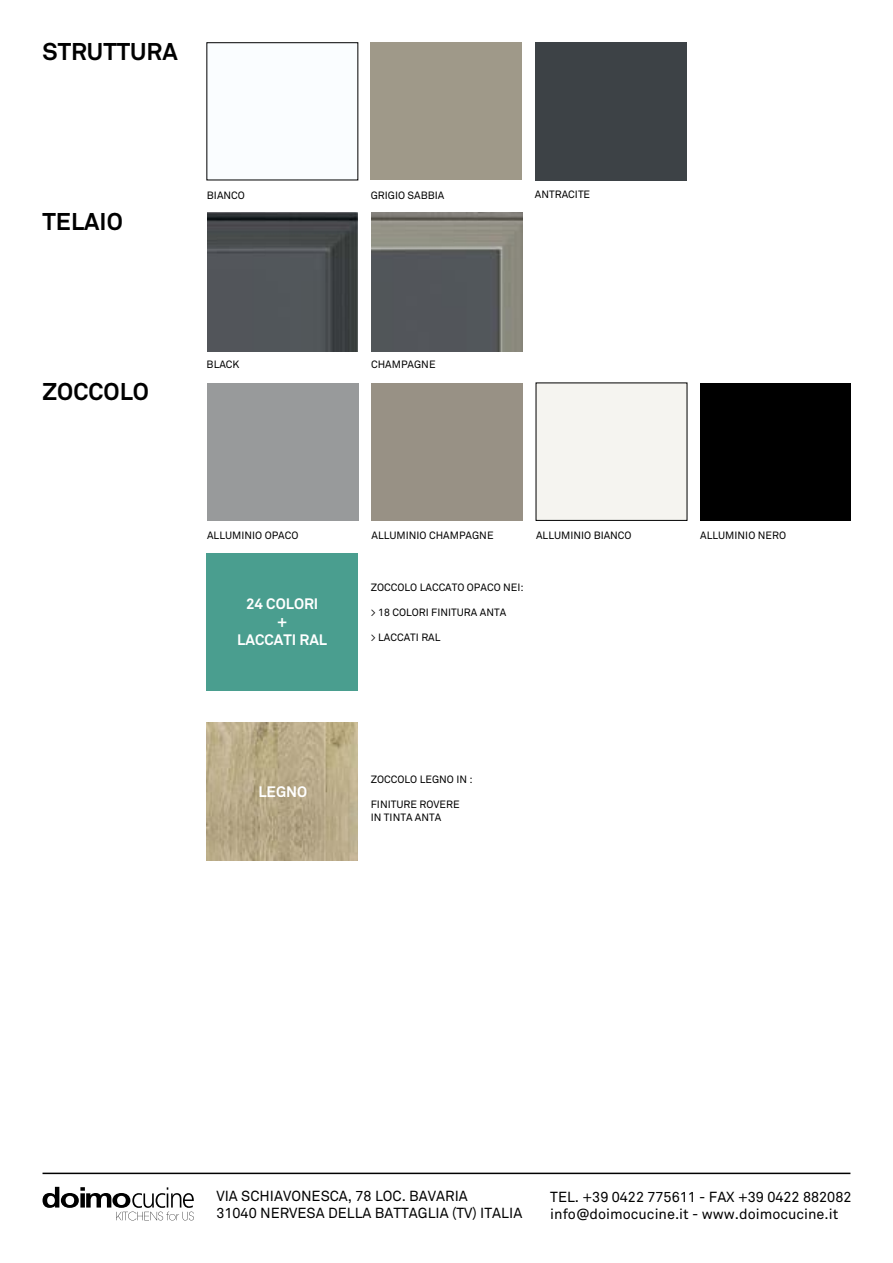
<style>
.page{position:relative;width:893px;height:1263px;background:#fff}
.page>*{position:absolute;margin:0;border:0;box-sizing:border-box;transform-origin:0 0}
.t1{font:700 24px "Akkurat";color:#000}
.t2{font:700 15px/18px "Akkurat";color:#fff;text-align:center}
.t3{font:14.4px/17.2px "Akkurat";color:#000}
.t4{font:10.5px/12.6px "Akkurat";color:#000}
</style>
<div class="page">
<svg style="left:43px;top:1187px;width:151px;height:33px"></svg>
<hr style="left:43px;top:1172px;width:807px;height:2px;background:#000">
<div style="left:207px;top:43px;width:151px;height:137px;background:#fafdff"></div>
<div style="left:371px;top:43px;width:151px;height:137px;background:#9f9989"></div>
<div style="left:536px;top:383px;width:151px;height:138px;background:#f5f4f0"></div>
<div style="left:700px;top:383px;width:151px;height:138px;background:#000"></div>
<div style="left:372px;top:383px;width:151px;height:138px;background:#989185"></div>
<div style="left:207px;top:383px;width:151px;height:138px;background:#989a9b"></div>
<div style="left:207px;top:553px;width:151px;height:138px;background:#4a9e8f"></div>
<img style="left:207px;top:723px;width:151px;height:138px">
<div style="left:535px;top:43px;width:151px;height:138px;background:#3d4246"></div>
<img style="left:207px;top:213px;width:151px;height:139px">
<img style="left:372px;top:213px;width:151px;height:139px">
<h1 class="t1" style="left:43px;top:36px;width:137px">STRUTTURA</h1>
<h1 class="t1" style="left:43px;top:206px;width:82px">TELAIO</h1>
<h1 class="t1" style="left:43px;top:376px;width:108px">ZOCCOLO</h1>
<p class="t4" style="left:207px;top:189px;width:39px">BIANCO</p>
<p class="t4" style="left:371px;top:189px;width:75px">GRIGIO SABBIA</p>
<p class="t4" style="left:207px;top:359px;width:34px">BLACK</p>
<p class="t4" style="left:371px;top:359px;width:66px">CHAMPAGNE</p>
<p class="t4" style="left:535px;top:189px;width:57px">ANTRACITE</p>
<p class="t4" style="left:207px;top:529px;width:93px">ALLUMINIO OPACO</p>
<p class="t4" style="left:372px;top:529px;width:124px">ALLUMINIO CHAMPAGNE</p>
<p class="t4" style="left:536px;top:529px;width:97px">ALLUMINIO BIANCO</p>
<p class="t4" style="left:700px;top:529px;width:87px">ALLUMINIO NERO</p>
<h2 class="t2" style="left:237px;top:595px;width:91px">24 COLORI<br>+<br>LACCATI RAL</h2>
<p class="t4" style="left:371px;top:581px;width:154px">ZOCCOLO LACCATO OPACO NEI:</p>
<p class="t4" style="left:371px;top:606px;width:137px">&gt; 18 COLORI FINITURA ANTA</p>
<p class="t4" style="left:371px;top:631px;width:71px">&gt; LACCATI RAL</p>
<h2 class="t2" style="left:258px;top:783px;width:51px">LEGNO</h2>
<p class="t4" style="left:371px;top:773px;width:103px">ZOCCOLO LEGNO IN :</p>
<p class="t4" style="left:371px;top:799px;width:90px">FINITURE ROVERE<br>IN TINTA ANTA</p>
<h3 class="t3" style="left:216px;top:1188px;width:307px">VIA SCHIAVONESCA, 78 LOC. BAVARIA<br>31040 NERVESA DELLA BATTAGLIA (TV) ITALIA</h3>
<h3 class="t3" style="left:550px;top:1188px;width:303px">TEL. +39 0422 775611 - FAX +39 0422 882082 info@doimocucine.it - www.doimocucine.it</h3>
</div>
